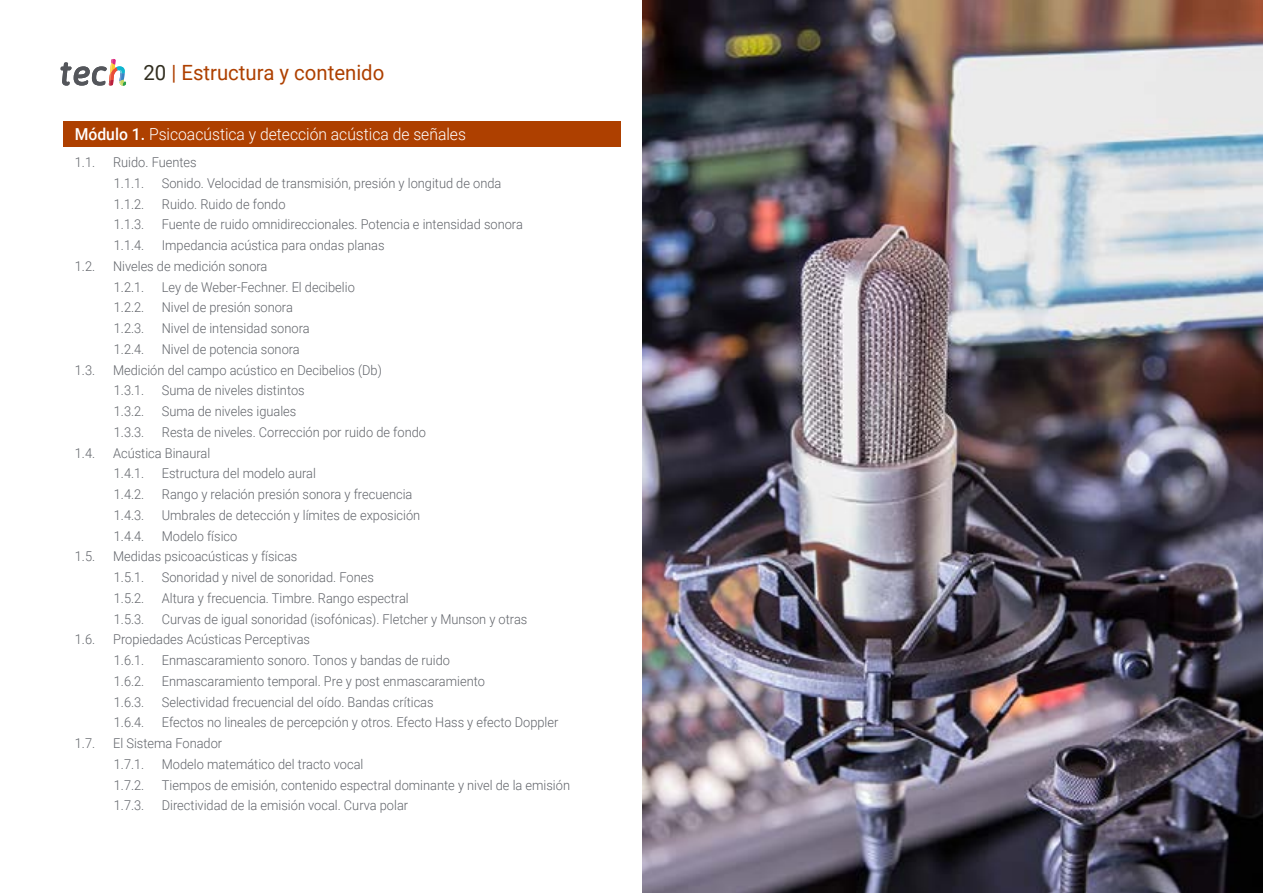
<style>
.page{position:relative;width:1263px;height:893px;background:#fff}
.page>*{position:absolute;margin:0;border:0;box-sizing:border-box;transform-origin:0 0}
.t1{font:21px "Roboto";color:#ae4000}
.t2{font:300 16.5px "Roboto";color:#fff;scale:.95 1}
.t3{font:300 13.5px/20.7px "Roboto";color:#61646a;scale:.95 1}
.s1{color:#312e20}
.s2{font-weight:500}
</style>
<div class="page">
<img style="left:642px;top:0;width:621px;height:893px">
<div style="left:64px;top:121px;width:557px;height:25px;background:#ae4000"></div>
<svg style="left:61px;top:59px;width:65px;height:27px"></svg>
<h1 class="t1" style="left:144px;top:57px;width:242px"><span class="s1">20</span> | Estructura y contenido</h1>
<p class="t2" style="left:75px;top:123px;width:413px"><span class="s2">Módulo 1.</span> Psicoacústica y detección acústica de señales</p>
<p class="t3" style="left:75px;top:151px;width:23px">1.1.</p>
<p class="t3" style="left:113px;top:151px;width:89px">Ruido. Fuentes<br>1.1.1.</p>
<p class="t3" style="left:162px;top:172px;width:359px">Sonido. Velocidad de transmisión, presión y longitud de onda</p>
<p class="t3" style="left:114px;top:193px;width:34px">1.1.2.</p>
<p class="t3" style="left:162px;top:193px;width:132px">Ruido. Ruido de fondo</p>
<p class="t3" style="left:114px;top:214px;width:34px">1.1.3.</p>
<p class="t3" style="left:162px;top:214px;width:382px">Fuente de ruido omnidireccionales. Potencia e intensidad sonora</p>
<p class="t3" style="left:114px;top:234px;width:34px">1.1.4.</p>
<p class="t3" style="left:162px;top:234px;width:236px">Impedancia acústica para ondas planas</p>
<p class="t3" style="left:75px;top:255px;width:23px">1.2.</p>
<p class="t3" style="left:113px;top:255px;width:164px">Niveles de medición sonora<br>1.2.1.</p>
<p class="t3" style="left:162px;top:276px;width:205px">Ley de Weber-Fechner. El decibelio</p>
<p class="t3" style="left:114px;top:297px;width:34px">1.2.2.</p>
<p class="t3" style="left:162px;top:297px;width:139px">Nivel de presión sonora</p>
<p class="t3" style="left:114px;top:317px;width:34px">1.2.3.</p>
<p class="t3" style="left:162px;top:317px;width:157px">Nivel de intensidad sonora</p>
<p class="t3" style="left:114px;top:338px;width:34px">1.2.4.</p>
<p class="t3" style="left:162px;top:338px;width:147px">Nivel de potencia sonora</p>
<p class="t3" style="left:75px;top:359px;width:23px">1.3.</p>
<p class="t3" style="left:113px;top:359px;width:284px">Medición del campo acústico en Decibelios (Db)<br>1.3.1.</p>
<p class="t3" style="left:162px;top:380px;width:152px">Suma de niveles distintos</p>
<p class="t3" style="left:114px;top:400px;width:34px">1.3.2.</p>
<p class="t3" style="left:162px;top:400px;width:143px">Suma de niveles iguales</p>
<p class="t3" style="left:114px;top:421px;width:34px">1.3.3.</p>
<p class="t3" style="left:162px;top:421px;width:280px">Resta de niveles. Corrección por ruido de fondo</p>
<p class="t3" style="left:75px;top:442px;width:23px">1.4.</p>
<p class="t3" style="left:113px;top:442px;width:104px">Acústica Binaural<br>1.4.1.</p>
<p class="t3" style="left:162px;top:463px;width:164px">Estructura del modelo aural</p>
<p class="t3" style="left:114px;top:483px;width:34px">1.4.2.</p>
<p class="t3" style="left:162px;top:483px;width:265px">Rango y relación presión sonora y frecuencia</p>
<p class="t3" style="left:114px;top:504px;width:34px">1.4.3.</p>
<p class="t3" style="left:162px;top:504px;width:273px">Umbrales de detección y límites de exposición</p>
<p class="t3" style="left:114px;top:525px;width:34px">1.4.4.</p>
<p class="t3" style="left:162px;top:525px;width:81px">Modelo físico</p>
<p class="t3" style="left:75px;top:546px;width:23px">1.5.</p>
<p class="t3" style="left:113px;top:546px;width:196px">Medidas psicoacústicas y físicas<br>1.5.1.</p>
<p class="t3" style="left:162px;top:566px;width:225px">Sonoridad y nivel de sonoridad. Fones</p>
<p class="t3" style="left:114px;top:587px;width:34px">1.5.2.</p>
<p class="t3" style="left:162px;top:587px;width:261px">Altura y frecuencia. Timbre. Rango espectral</p>
<p class="t3" style="left:114px;top:608px;width:34px">1.5.3.</p>
<p class="t3" style="left:162px;top:608px;width:386px">Curvas de igual sonoridad (isofónicas). Fletcher y Munson y otras</p>
<p class="t3" style="left:75px;top:629px;width:23px">1.6.</p>
<p class="t3" style="left:113px;top:629px;width:209px">Propiedades Acústicas Perceptivas<br>1.6.1.</p>
<p class="t3" style="left:162px;top:649px;width:305px">Enmascaramiento sonoro. Tonos y bandas de ruido</p>
<p class="t3" style="left:114px;top:670px;width:34px">1.6.2.</p>
<p class="t3" style="left:162px;top:670px;width:342px">Enmascaramiento temporal. Pre y post enmascaramiento</p>
<p class="t3" style="left:114px;top:691px;width:34px">1.6.3.</p>
<p class="t3" style="left:162px;top:691px;width:288px">Selectividad frecuencial del oído. Bandas críticas</p>
<p class="t3" style="left:114px;top:712px;width:34px">1.6.4.</p>
<p class="t3" style="left:162px;top:712px;width:419px">Efectos no lineales de percepción y otros. Efecto Hass y efecto Doppler</p>
<p class="t3" style="left:75px;top:732px;width:23px">1.7.</p>
<p class="t3" style="left:113px;top:732px;width:116px">El Sistema Fonador<br>1.7.1.</p>
<p class="t3" style="left:162px;top:753px;width:214px">Modelo matemático del tracto vocal</p>
<p class="t3" style="left:114px;top:774px;width:34px">1.7.2.</p>
<p class="t3" style="left:162px;top:774px;width:431px">Tiempos de emisión, contenido espectral dominante y nivel de la emisión</p>
<p class="t3" style="left:114px;top:795px;width:34px">1.7.3.</p>
<p class="t3" style="left:162px;top:795px;width:261px">Directividad de la emisión vocal. Curva polar</p>
</div>
